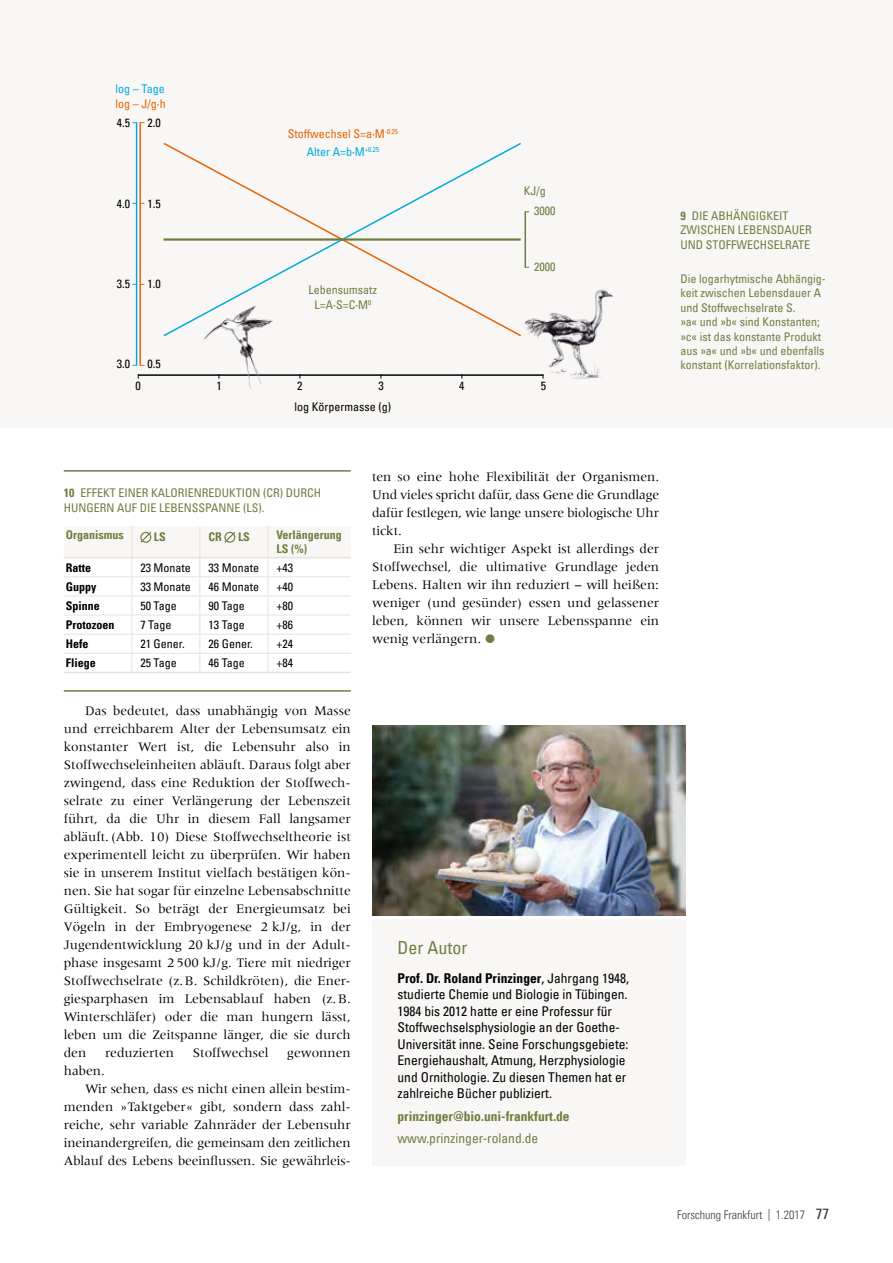
<style>
.page{position:relative;width:893px;height:1263px;background:#fff}
.page>*{position:absolute;margin:0;border:0;box-sizing:border-box;transform-origin:0 0}
.t1{font:condensed 18px "Univers Com 57";color:#717d40}
.t2{font:13.5px/18px "Meridien";color:#000;text-align:justify}
.t3{font:condensed 13.5px/16.5px "Univers Com 57";color:#000}
.t4{font:13.5px "Univers Com 67 Bold Cond";color:#000}
.t5{font:13.5px "Univers Com 67 Bold Cond";color:#717d40}
.t6{font:condensed 13.5px "Univers Com 57";color:#717d40}
.t7{font:condensed 12px/14.4px "Univers Com 57";color:#717d40}
.t8{font:condensed 12px "Univers Com 57";color:#000}
.t9{font:12px "Univers Com 67 Bold Cond";color:#000}
.t10{font:12px/14.4px "Univers Com 67 Bold Cond";color:#717d40}
.t11{font:condensed 12px/14.4px "Univers Com 57";color:#00abdb}
.t12{font:12px "Univers Com 47 Light Cond";color:#3b3b3a}
.t13{font:condensed 12px "Univers Com 57";color:#e56302}
.s1{color:#e56302}
.s2{font-family:"Minion Pro";font-stretch:normal;color:#e56302}
.s3{font-family:"Minion Pro";font-stretch:normal}
.s4{font-family:"Univers Com 67 Bold Cond";font-stretch:normal}
.s5{font-family:"Univers Com 57";font-stretch:condensed}
.s6{font-family:"Univers Com 57";font-stretch:condensed;font-size:15px}
</style>
<div class="page">
<hr style="left:64px;top:470px;width:287px;height:2px;background:#717d40">
<hr style="left:64px;top:690px;width:287px;height:2px;background:#717d40">
<hr style="left:64px;top:672px;width:68px;height:1px;background:#e6e3de">
<hr style="left:132px;top:672px;width:68px;height:1px;background:#e6e3de">
<hr style="left:200px;top:672px;width:68px;height:1px;background:#e6e3de">
<hr style="left:268px;top:672px;width:83px;height:1px;background:#e6e3de">
<svg style="left:64px;top:526px;width:287px;height:146px"></svg>
<div style="left:0;top:0;width:893px;height:427px;background:#f9f7f5"></div>
<div style="left:372px;top:919px;width:314px;height:246px;background:#f9f7f5"></div>
<img style="left:372px;top:725px;width:314px;height:191px">
<hr style="left:136px;top:122px;width:1px;height:244px;background:#00abdb">
<hr style="left:138px;top:374px;width:405px;height:2px;background:#000">
<hr style="left:139px;top:122px;width:2px;height:244px;background:#e56302">
<svg style="left:163px;top:142px;width:358px;height:195px"></svg>
<img style="left:521px;top:289px;width:92px;height:90px">
<img style="left:200px;top:295px;width:78px;height:94px">
<hr style="left:163px;top:238px;width:358px;height:3px;background:#717d40">
<hr style="left:524px;top:211px;width:2px;height:57px;background:#717d40">
<p class="t11" style="left:116px;top:82px;width:52px">log – Tage <span class="s1">log – J/g</span><span class="s2">·</span><span class="s1">h</span></p>
<p class="t8" style="left:117px;top:115px;width:15px">4.5</p>
<p class="t8" style="left:147px;top:115px;width:15px">2.0</p>
<p class="t13" style="left:288px;top:127px;width:112px">Stoffwechsel s=a<span class="s3">·</span>M<sup>-0.25</sup></p>
<p class="t11" style="left:307px;top:145px;width:74px">Alter a=b<span class="s3">·</span>M<sup>+0.25</sup></p>
<p class="t8" style="left:117px;top:196px;width:15px">4.0</p>
<p class="t8" style="left:147px;top:196px;width:15px">1.5</p>
<p class="t7" style="left:524px;top:184px;width:24px">KJ/g</p>
<p class="t7" style="left:534px;top:203px;width:23px">3000</p>
<p class="t7" style="left:534px;top:259px;width:23px">2000</p>
<p class="t8" style="left:117px;top:276px;width:15px">3.5</p>
<p class="t8" style="left:147px;top:276px;width:15px">1.0</p>
<p class="t7" style="left:309px;top:283px;width:70px;text-align:center">Lebensumsatz l=a<span class="s3">·</span>s=c<span class="s3">·</span>m <sup>0</sup></p>
<p class="t8" style="left:117px;top:356px;width:15px">3.0</p>
<p class="t8" style="left:147px;top:356px;width:15px">0.5</p>
<p class="t8" style="left:136px;top:378px;width:7px">0</p>
<p class="t8" style="left:216px;top:378px;width:7px">1</p>
<p class="t8" style="left:297px;top:378px;width:7px">2</p>
<p class="t8" style="left:378px;top:378px;width:7px">3</p>
<p class="t8" style="left:459px;top:378px;width:7px">4</p>
<p class="t8" style="left:541px;top:378px;width:7px">5</p>
<p class="t8" style="left:295px;top:400px;width:98px">log Körpermasse (g)</p>
<p class="t7" style="left:680px;top:208px;width:130px"><span class="s4">9</span> DIe Abhängigkeit zwischen Lebensdauer und Stoffw</p>
<p class="t7" style="left:747px;top:237px;width:65px">echselrate</p>
<p class="t7" style="left:680px;top:271px;width:147px">Die logarhytmische Abhängig&shy;keit zwischen Lebensdauer A und Stoffwechselrate S.<br>»a« und »b« sind Konstanten; »c« ist das konstante Produkt aus »a« und »b« und ebenfalls konstant (Korrelationsfaktor).</p>
<p class="t7" style="left:64px;top:485px;width:259px;text-indent:33px">ekt einer Kalorien-redu ktio n (CR) durch<br>Hungern auf d ie Lebensspanne (LS).</p>
<p class="t10" style="left:66px;top:527px;width:59px">Organismus</p>
<p class="t10" style="left:154px;top:530px;width:13px">LS</p>
<p class="t10" style="left:208px;top:530px;width:15px">CR</p>
<p class="t10" style="left:238px;top:530px;width:13px">LS</p>
<p class="t10" style="left:276px;top:527px;width:67px">Verlängerung<br>LS (%)</p>
<p class="t9" style="left:66px;top:560px;width:27px">Ratte</p>
<p class="t8" style="left:140px;top:560px;width:52px">23 Monate</p>
<p class="t8" style="left:208px;top:560px;width:52px">33 Monate</p>
<p class="t8" style="left:276px;top:560px;width:18px">+43</p>
<p class="t9" style="left:66px;top:579px;width:32px">Guppy</p>
<p class="t8" style="left:140px;top:579px;width:52px">33 Monate</p>
<p class="t8" style="left:208px;top:579px;width:52px">46 Monate</p>
<p class="t8" style="left:276px;top:579px;width:18px">+40</p>
<p class="t9" style="left:66px;top:598px;width:36px">Spinne</p>
<p class="t8" style="left:140px;top:598px;width:38px">50 Tage</p>
<p class="t8" style="left:208px;top:598px;width:38px">90 Tage</p>
<p class="t8" style="left:276px;top:598px;width:18px">+80</p>
<p class="t9" style="left:66px;top:617px;width:50px">Protozoen</p>
<p class="t8" style="left:140px;top:617px;width:33px">7 Tage</p>
<p class="t8" style="left:208px;top:617px;width:38px">13 Tage</p>
<p class="t8" style="left:276px;top:617px;width:18px">+86</p>
<p class="t9" style="left:66px;top:636px;width:24px">Hefe</p>
<p class="t8" style="left:140px;top:636px;width:46px">21 Gener.</p>
<p class="t8" style="left:208px;top:636px;width:46px">26 Gener.</p>
<p class="t8" style="left:276px;top:636px;width:18px">+24</p>
<p class="t9" style="left:66px;top:656px;width:32px">Fliege</p>
<p class="t8" style="left:140px;top:655px;width:38px">25 Tage</p>
<p class="t8" style="left:208px;top:655px;width:38px">46 Tage</p>
<p class="t8" style="left:276px;top:655px;width:18px">+84</p>
<p class="t2" style="left:64px;top:702px;width:289px;text-indent:21px">Das bedeutet, dass unabhängig von Masse und erreichbarem Alter der Lebensumsatz ein konstanter Wert ist, die Lebensuhr also in Stoffwechseleinheiten abläuft. Daraus folgt aber zwingend, dass eine Reduktion der Stoffwech&shy;selrate zu einer Verlängerung der Lebenszeit führt, da die Uhr in diesem Fall langsamer abläuft.(Abb. 10) Diese Stoffwechseltheorie ist experimentell leicht zu überprüfen. Wir haben sie in unserem Institut vielfach bestätigen kön&shy;nen. Sie hat sogar für einzelne Lebensabschnitte Gültigkeit. So beträgt der Energieumsatz bei Vögeln in der Embryogenese 2 kJ/g, in der Jugendentwicklung 20 kJ/g und in der Adult&shy;phase insgesamt 2500 kJ/g. Tiere mit niedriger Stoffwechselrate (z.B. Schildkröten), die Ener&shy;giesparphasen im Lebensablauf haben (z.B.<br>Winterschläfer) oder die man hungern lässt, leben um die Zeitspanne länger, die sie durch den</p>
<p class="t7" style="left:64px;top:485px;width:18px"><span class="s4">10</span> Eff</p>
<p class="t2" style="left:105px;top:1044px;width:70px">reduzierten</p>
<p class="t2" style="left:193px;top:1044px;width:77px">Stoffwechsel</p>
<p class="t2" style="left:287px;top:1044px;width:65px">gewonnen</p>
<p class="t2" style="left:64px;top:1062px;width:42px">haben.</p>
<p class="t2" style="left:85px;top:1080px;width:267px">Wir sehen, dass es nicht einen allein bestim-</p>
<p class="t2" style="left:64px;top:1098px;width:288px">menden »Taktgeber« gibt, sondern dass zahl-</p>
<p class="t2" style="left:64px;top:1116px;width:288px">reiche, sehr variable Zahnräder der Lebensuhr</p>
<p class="t2" style="left:64px;top:1134px;width:289px">ineinandergreifen, die gemeinsam den zeitlichen</p>
<p class="t2" style="left:64px;top:1152px;width:289px">Ablauf des Lebens beeinflussen. Sie gewährleis-</p>
<p class="t2" style="left:372px;top:468px;width:289px">ten so eine hohe Flexibilität der Organismen.<br>Und vieles spricht dafür, dass Gene die Grundlage dafür festlegen, wie lange unsere biologische Uhr tickt.</p>
<p class="t2" style="left:372px;top:540px;width:289px;text-indent:21px">Ein sehr wichtiger Aspekt ist allerdings der Stoffwechsel, die ultimative Grundlage jeden Lebens. Halten wir ihn reduziert – will heißen: weniger (und gesünder) essen und gelassener leben, können wir unsere Lebensspanne ein wenig verlängern.</p>
<h1 class="t1" style="left:398px;top:936px;width:71px">Der Autor</h1>
<p class="t4" style="left:398px;top:970px;width:233px">Prof. Dr. Roland Prinzinger<span class="s5">, Jahrgang 1948,</span></p>
<p class="t3" style="left:398px;top:986px;width:232px">studierte Chemie und Biologie in Tübingen.<br>1984 bis 2012 hatte er eine Professur für Stoffwechselsphysiologie an der Goethe-- Universität inne. Seine Forschungsgebiete:<br>Energiehaushalt, Atmung, Herzphysiologie und Ornithologie. Zu diesen Themen hat er zahlreiche Bücher publiziert.</p>
<p class="t5" style="left:398px;top:1107px;width:173px">prinzinger@bio.uni-frankfurt.de</p>
<p class="t6" style="left:398px;top:1129px;width:142px">www.prinzinger-roland.de</p>
<p class="t12" style="left:677px;top:1208px;width:153px">Forschung Frankfurt | 1.2017 <span class="s6">77</span></p>
</div>
